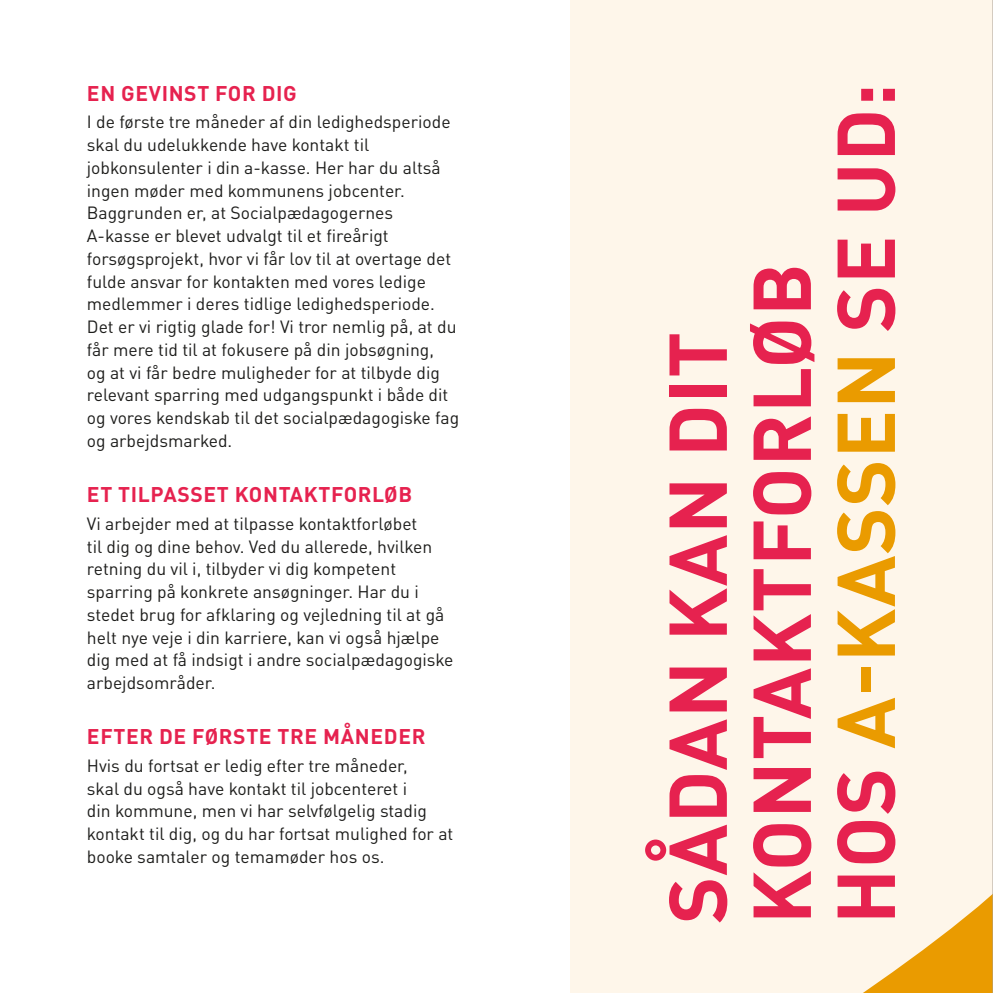
<style>
.page{position:relative;width:993px;height:993px;background:#fff}
.page>*{position:absolute;margin:0;border:0;box-sizing:border-box;transform-origin:0 0}
.t1{font:700 80.5px/84px "DINOT";letter-spacing:.01em;color:#e6224f}
.t2{font:700 21px "DINOT";letter-spacing:.03em;color:#e6224f}
.t3{font:17.5px/22.8px "DINOT";color:#1d1d1b}
.s1{color:#ea9b00}
</style>
<div class="page">
<div style="left:570px;top:0;width:422px;height:992px;background:#fef6ea"></div>
<svg style="left:864px;top:894px;width:128px;height:98px"></svg>
<hr style="left:992px;top:0;width:1px;height:992px;background:#aba197">
<p class="t2" style="left:87px;top:79px;width:211px">EN GEVINST FOR DIG</p>
<p class="t3" style="left:87px;top:110px;width:374px">I de første tre måneder af din ledighedsperiode skal du udelukkende have kontakt til jobkonsulenter i din a-kasse. Her har du altså ingen møder med kommunens jobcenter.<br>Baggrunden er, at Socialpædagogernes A-kasse er blevet udvalgt til et fireårigt forsøgsprojekt, hvor vi får lov til at overtage det fulde ansvar for kontakten med vores ledige medlemmer i deres tidlige ledighedsperiode.<br>Det er vi rigtig glade for! Vi tror nemlig på, at du får mere tid til at fokusere på din jobsøgning,<br>og at vi får bedre muligheder for at tilbyde dig relevant sparring med udgangspunkt i både dit og vores kendskab til det socialpædagogiske fag og arbejdsmarked.</p>
<p class="t2" style="left:87px;top:480px;width:326px">ET TILPASSET KONTAKTFORLØB</p>
<p class="t3" style="left:87px;top:511px;width:368px">Vi arbejder med at tilpasse kontaktforløbet<br>til dig og dine behov. Ved du allerede, hvilken retning du vil i, tilbyder vi dig kompetent sparring på konkrete ansøgninger. Har du i stedet brug for afklaring og vejledning til at gå helt nye veje i din karriere, kan vi også hjælpe dig med at få indsigt i andre socialpædagogiske arbejdsområder.</p>
<p class="t2" style="left:87px;top:722px;width:340px">EFTER DE FØRSTE TRE MÅNEDER</p>
<p class="t3" style="left:87px;top:753px;width:368px">Hvis du fortsat er ledig efter tre måneder,<br>skal du også have kontakt til jobcenteret i<br>din kommune, men vi har selvfølgelig stadig kontakt til dig, og du har fortsat mulighed for at booke samtaler og temamøder hos os.</p>
<h1 class="t1" style="left:653px;top:923px;width:842px;rotate:-90deg">SÅDAN KAN DIT<br>KONTAKTFORLØB<br>HOS <span class="s1">A-KASSEN</span> SE UD:</h1>
</div>
